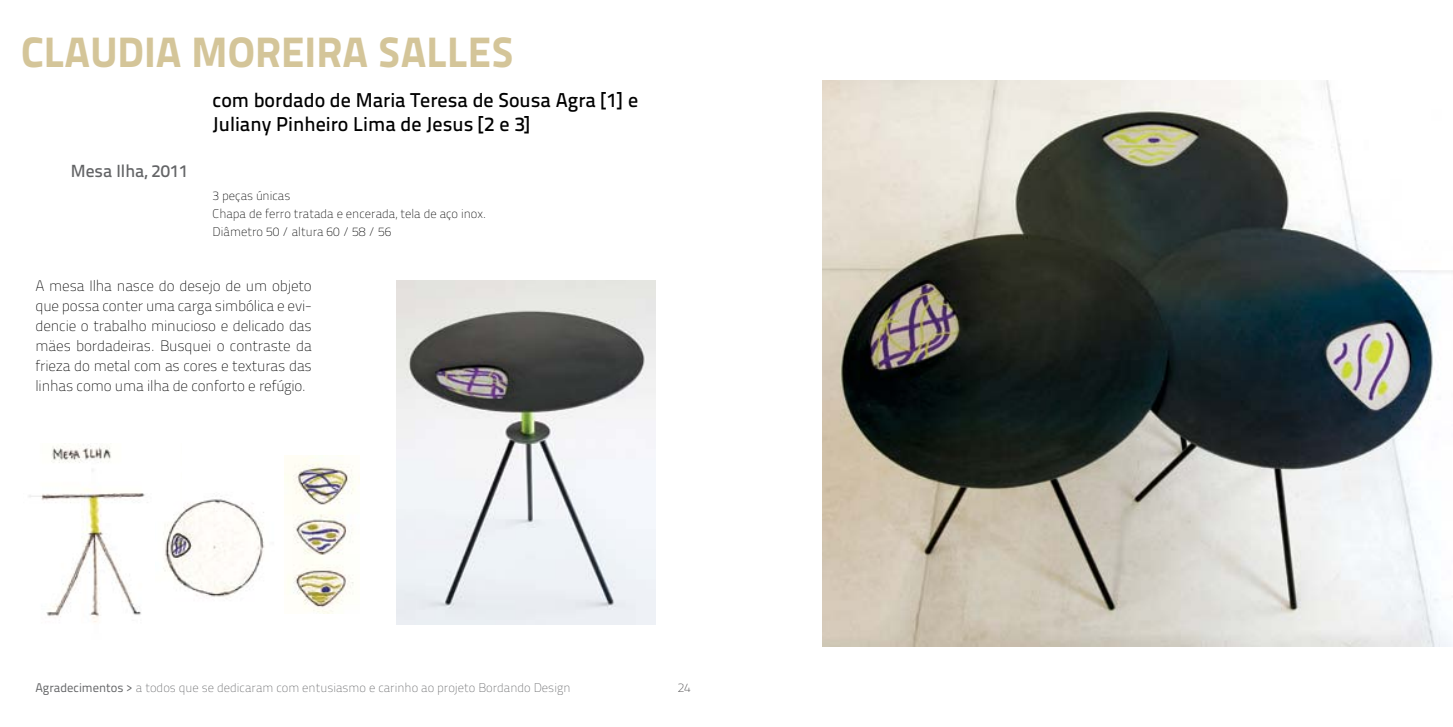
<style>
.page{position:relative;width:1453px;height:727px;background:#fff}
.page>*{position:absolute;margin:0;border:0;box-sizing:border-box;transform-origin:0 0}
.t1{font:42.5px "Titillium Text 14 L 999 wt";color:#d4c599}
.t2{font:20px/24px "Titillium Text 14 L 600 wt";color:#000}
.t3{font:17.5px "Titillium Text 14 L 600 wt";color:#636466}
.t4{font:700 15px/20px "Titillium Text 14 L";letter-spacing:-.01em;color:#000;text-align:justify}
.t5{font:700 12.5px/18px "Titillium Text 14 L";color:#000}
.t6{font:700 12.5px "Titillium Text 14 L";color:#636466}
.t7{font:700 12.5px "Titillium Text 14 L";color:#414042}
.s1{font-family:"Titillium Text 14 L 400 wt";font-weight:400}
</style>
<div class="page">
<img style="left:822px;top:81px;width:631px;height:565px">
<img style="left:29px;top:443px;width:119px;height:179px">
<img style="left:163px;top:496px;width:102px;height:101px">
<img style="left:285px;top:455px;width:74px;height:158px">
<img style="left:397px;top:280px;width:259px;height:344px">
<p class="t1" style="left:21px;top:26px;width:118px">CLAUDIA</p>
<p class="t1" style="left:192px;top:26px;width:26px">MOREIRA</p>
<p class="t1" style="left:378px;top:26px;width:23px">SALLES</p>
<p class="t2" style="left:213px;top:88px;width:427px">com bordado de Maria Teresa de Sousa Agra [1] e<br>Juliany Pinheiro Lima de Jesus [2 e 3]</p>
<p class="t3" style="left:71px;top:160px;width:119px">Mesa Ilha, 2011</p>
<p class="t5" style="left:213px;top:186px;width:275px">3 peças únicas<br>Chapa de ferro tratada e encerada, tela de aço inox.<br>Diâmetro 50 / altura 60 / 58 / 56</p>
<p class="t4" style="left:35px;top:276px;width:278px">A mesa Ilha nasce do desejo de um objeto que possa conter uma carga simbólica e evi&shy;dencie o trabalho minucioso e delicado das mäes bordadeiras. Busquei o contraste da frieza do metal com as cores e texturas das linhas como uma ilha de conforto e refúgio.</p>
<p class="t6" style="left:35px;top:679px;width:536px"><span class="s1">Agradecimentos &gt;</span> a todos que se dedicaram com entusiasmo e carinho ao projeto Bordando Design</p>
<p class="t7" style="left:678px;top:679px;width:15px">24</p>
</div>
